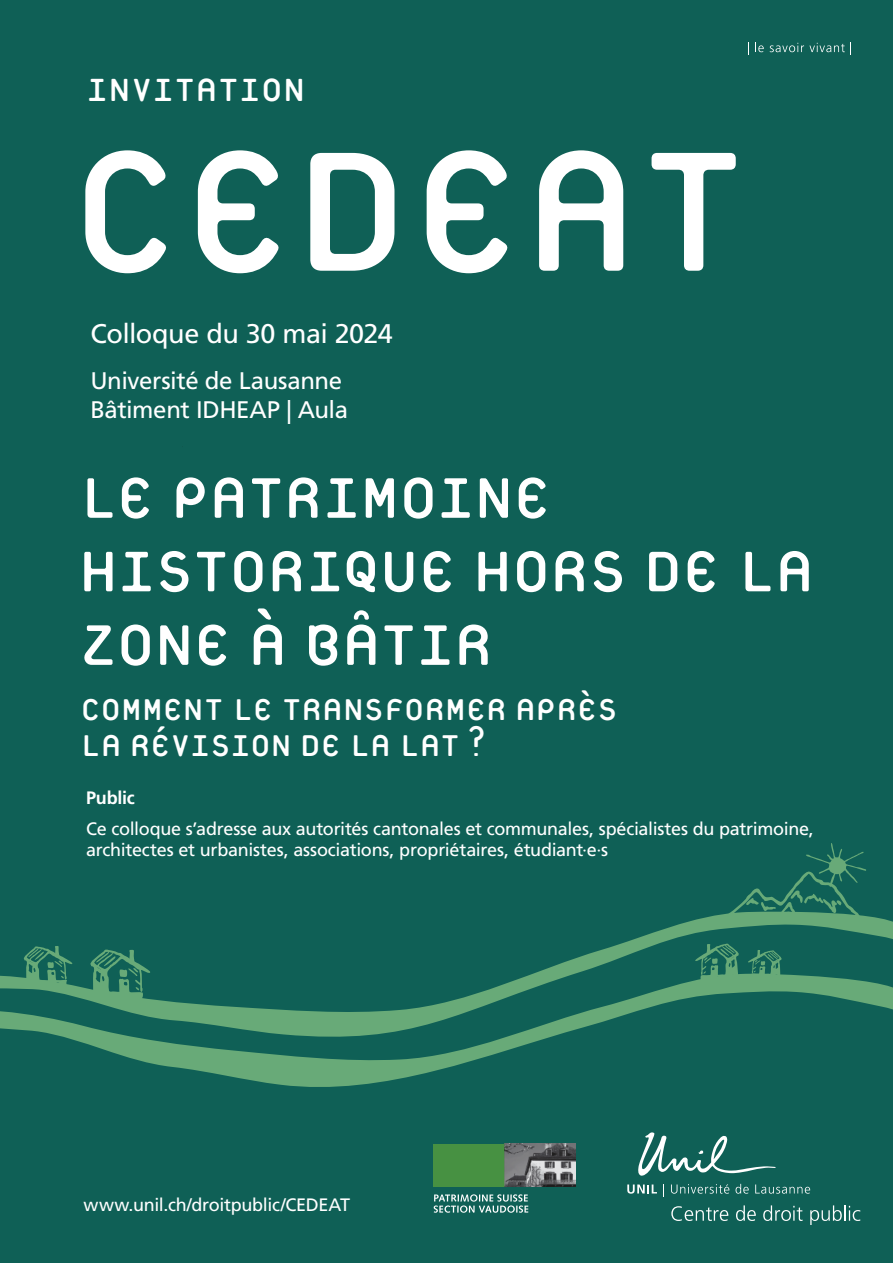
<style>
.page{position:relative;width:893px;height:1263px;background:#0f6056}
.page>*{position:absolute;margin:0;border:0;box-sizing:border-box;transform-origin:0 0}
.t1{font:255px "Platelet OT";letter-spacing:-.015em;color:#fff}
.t2{font:85.5px/73.5px "Platelet OT";letter-spacing:-.015em;color:#fff}
.t3{font:48px "Platelet OT";letter-spacing:-.005em;color:#fff}
.t4{font:45px/36px "Platelet OT";letter-spacing:-.005em;color:#fff}
.t5{font:27px "Frutiger LT Std";letter-spacing:-.02em;color:#fff}
.t6{font:24px/28.8px "Frutiger LT Std";letter-spacing:-.02em;color:#fff}
.t7{font:18px/21.6px "Frutiger LT Std";letter-spacing:-.015em;color:#fff}
.t8{font:700 18px "Frutiger LT Std";letter-spacing:-.015em;color:#fff}
</style>
<div class="page">
<svg style="left:638px;top:1132px;width:138px;height:44px"></svg>
<svg style="left:94px;top:1046px;width:427px;height:41px"></svg>
<svg style="left:0;top:913px;width:893px;height:133px"></svg>
<svg style="left:87px;top:949px;width:63px;height:53px"></svg>
<svg style="left:727px;top:843px;width:139px;height:79px"></svg>
<svg style="left:695px;top:943px;width:46px;height:41px"></svg>
<svg style="left:748px;top:43px;width:1px;height:12px"></svg>
<svg style="left:755px;top:43px;width:9px;height:9px"></svg>
<svg style="left:770px;top:43px;width:81px;height:12px"></svg>
<div style="left:433px;top:1144px;width:72px;height:43px;background:#479142"></div>
<img style="left:505px;top:1144px;width:71px;height:40px">
<svg style="left:433px;top:1184px;width:428px;height:41px"></svg>
<h3 class="t3" style="left:86px;top:66px;width:221px">INVITATION</h3>
<h1 class="t1" style="left:66px;top:84px;width:688px">CEDEAT</h1>
<h3 class="t5" style="left:90px;top:318px;width:304px">Colloque du 30 mai 2024</h3>
<h3 class="t6" style="left:90px;top:367px;width:259px">Université de Lausanne<br>Bâtiment IDHEAP | Aula</h3>
<h2 class="t2" style="left:79px;top:461px;width:737px">LE PATRIMOINE<br>HISTORIQUE HORS DE LA<br>ZONE À BÂTIR</h2>
<h3 class="t4" style="left:80px;top:692px;width:539px">COMMENT LE TRANSFORMER APRÈS<br>LA RÉVISION DE LA LAT ?</h3>
<p class="t8" style="left:86px;top:788px;width:50px">Public</p>
<p class="t7" style="left:86px;top:817px;width:729px">Ce colloque s’adresse aux autorités cantonales et communales, spécialistes du patrimoine, architectes et urbanistes, associations, propriétaires, étudiant·e·s</p>
<p class="t7" style="left:84px;top:1194px;width:268px">www.unil.ch/droitpublic/CEDEAT</p>
</div>
